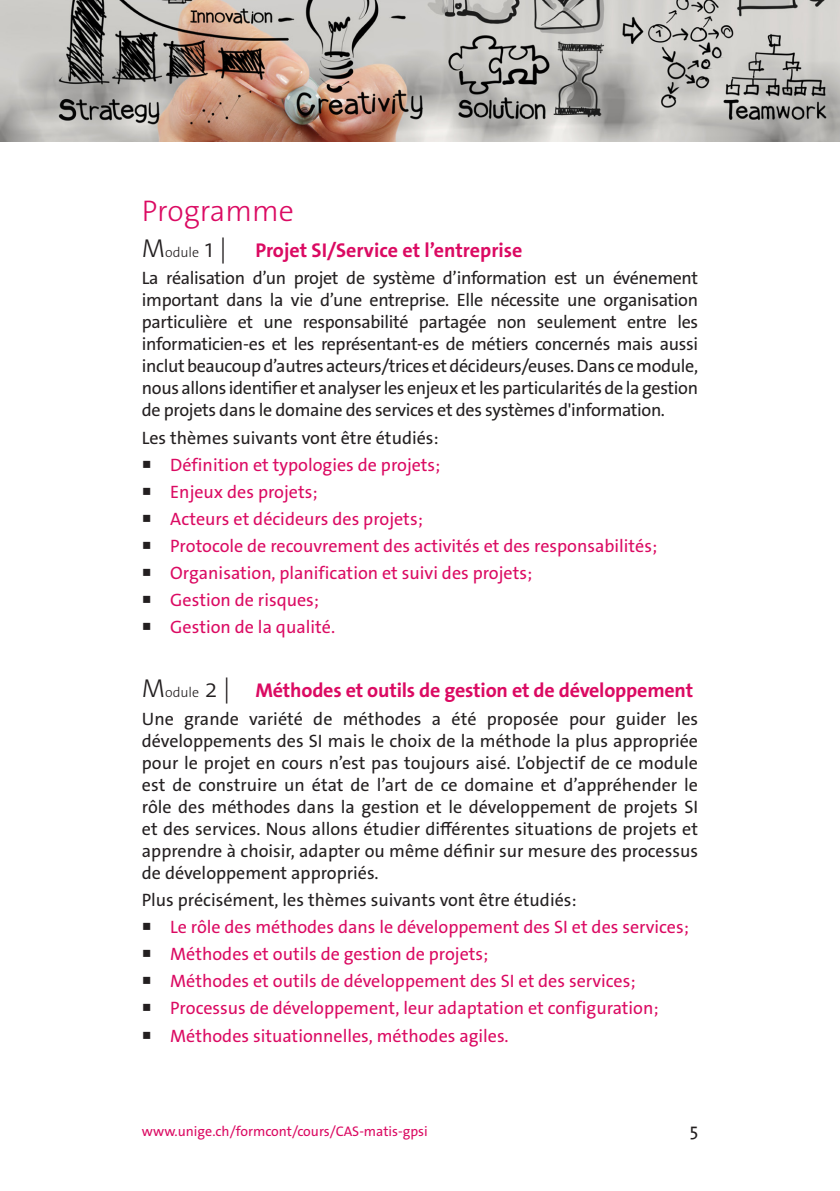
<style>
.page{position:relative;width:840px;height:1191px;background:#fff}
.page>*{position:absolute;margin:0;border:0;box-sizing:border-box;transform-origin:0 0}
.texte{font:300 30px "The Sans Os F";color:#db0a62}
.t1{font:700 20px "The Sans Os F";letter-spacing:-.01em;color:#db0a62}
.texte-2{font:18px/22px "The Sans Os F";color:#231f20;text-align:justify}
.retrait5{font:18px "The Sans Os F";color:#db0a62}
.t2{font:14px "The Sans Os F";color:#db0a62}
.s1{font-weight:300;font-size:26px;color:#231f20}
.s2{font-weight:300;font-size:14px;color:#231f20}
.s3{color:#231f20}
</style>
<div class="page">
<img style="left:0;top:0;width:839px;height:142px">
<p class="texte" style="left:142px;top:191px;width:153px">Programme</p>
<p class="t1" style="left:142px;top:237px;width:382px"><span class="s1">M</span><span class="s2">odule</span> <span class="s1">1 |</span> Projet SI/Service et l’entreprise</p>
<p class="texte-2" style="left:142px;top:267px;width:557px">La réalisation d’un projet de système d’information est un événement important dans la vie d’une entreprise. Elle nécessite une organisation particulière et une responsabilité partagée non seulement entre les informaticien-es et les représentant-es de métiers concernés mais aussi inclut beaucoup d’autres acteurs/trices et décideurs/euses. Dans ce module, nous allons identifier et analyser les enjeux et les particularités de la gestion de projets dans le domaine des services et des systèmes d'information.</p>
<p class="texte-2" style="left:142px;top:426px;width:298px">Les thèmes suivants vont être étudiés:</p>
<p class="retrait5" style="left:142px;top:453px;width:300px"><span class="s3">○</span> Définition et typologies de projets;</p>
<p class="retrait5" style="left:142px;top:480px;width:177px"><span class="s3">○</span> Enjeux des projets;</p>
<p class="retrait5" style="left:142px;top:507px;width:282px"><span class="s3">○</span> Acteurs et décideurs des projets;</p>
<p class="retrait5" style="left:142px;top:534px;width:516px"><span class="s3">○</span> Protocole de recouvrement des activités et des responsabilités;</p>
<p class="retrait5" style="left:142px;top:561px;width:391px"><span class="s3">○</span> Organisation, planification et suivi des projets;</p>
<p class="retrait5" style="left:142px;top:588px;width:179px"><span class="s3">○</span> Gestion de risques;</p>
<p class="retrait5" style="left:142px;top:615px;width:195px"><span class="s3">○</span> Gestion de la qualité.</p>
<p class="t1" style="left:142px;top:677px;width:552px"><span class="s1">M</span><span class="s2">odule</span> <span class="s1">2 |</span> Méthodes et outils de gestion et de développement</p>
<p class="texte-2" style="left:142px;top:708px;width:557px">Une grande variété de méthodes a été proposée pour guider les développements des SI mais le choix de la méthode la plus appropriée pour le projet en cours n’est pas toujours aisé. L’objectif de ce module est de construire un état de l’art de ce domaine et d’appréhender le rôle des méthodes dans la gestion et le développement de projets SI et des services. Nous allons étudier différentes situations de projets et apprendre à choisir, adapter ou même définir sur mesure des processus de développement appropriés.</p>
<p class="texte-2" style="left:142px;top:889px;width:436px">Plus précisément, les thèmes suivants vont être étudiés:</p>
<p class="retrait5" style="left:142px;top:915px;width:548px"><span class="s3">○</span> Le rôle des méthodes dans le développement des SI et des services;</p>
<p class="retrait5" style="left:142px;top:942px;width:348px"><span class="s3">○</span> Méthodes et outils de gestion de projets;</p>
<p class="retrait5" style="left:142px;top:969px;width:495px"><span class="s3">○</span> Méthodes et outils de développement des SI et des services;</p>
<p class="retrait5" style="left:142px;top:996px;width:518px"><span class="s3">○</span> Processus de développement, leur adaptation et configuration;</p>
<p class="retrait5" style="left:142px;top:1023px;width:368px"><span class="s3">○</span> Méthodes situationnelles, méthodes agiles.</p>
<p class="t2" style="left:142px;top:1122px;width:287px">www.unige.ch/formcont/cours/CAS-matis-gpsi</p>
<p class="texte-2" style="left:689px;top:1119px;width:10px">5</p>
</div>
